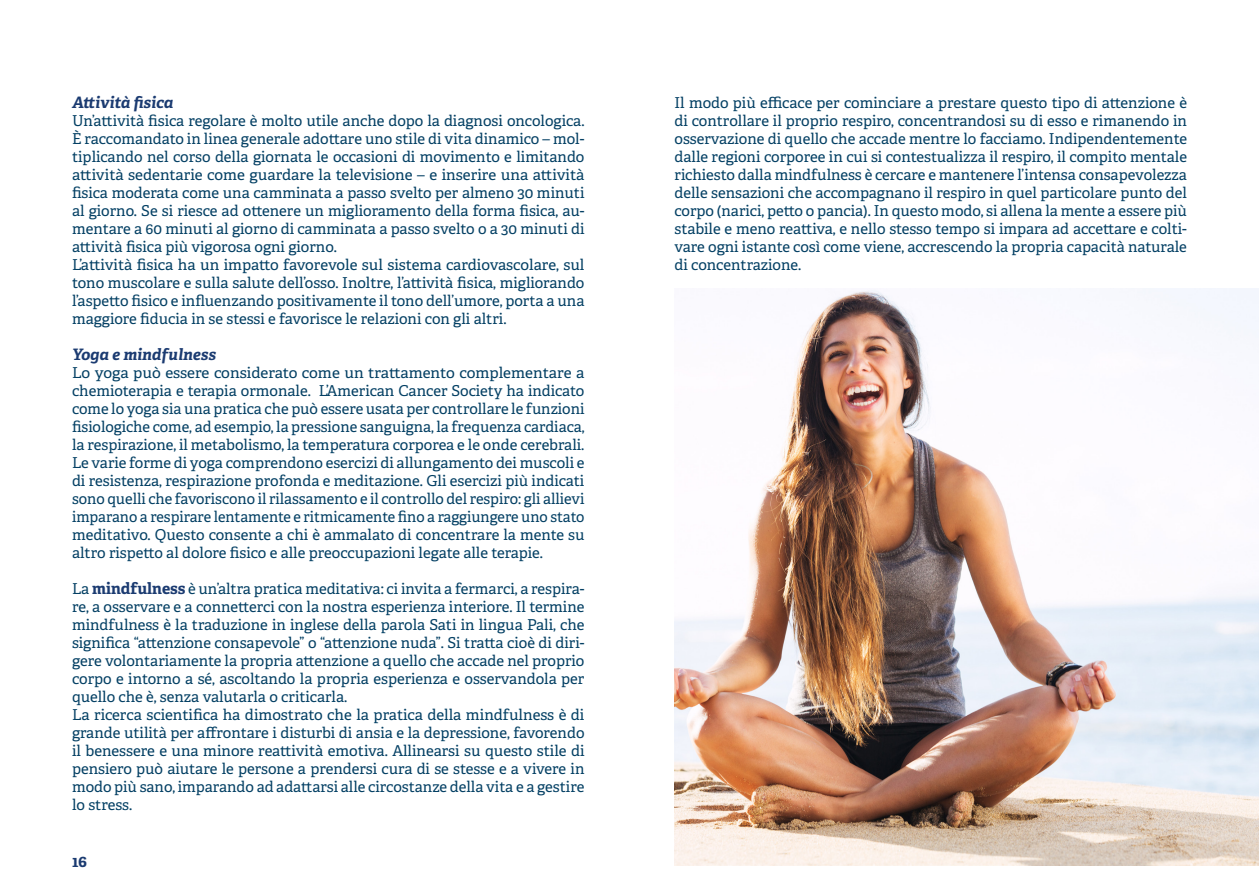
<style>
.page{position:relative;width:1259px;height:893px;background:#fff}
.page>*{position:absolute;margin:0;border:0;box-sizing:border-box;transform-origin:0 0}
.testo_base{font:italic 700 15.75px "Adelle";color:#1b3b71}
.t1{font:700 15.75px "Adelle";color:#1b3b71}
.testo_base-2{font:15px/18px "Adelle";color:#044064;text-align:justify}
.s1{font-weight:700;font-size:15.75px;color:#1b3b71}
</style>
<div class="page">
<img style="left:674px;top:288px;width:585px;height:577px">
<p class="testo_base" style="left:72px;top:92px;width:103px">Attività fisica</p>
<p class="testo_base-2" style="left:72px;top:112px;width:514px">Un’attività fisica regolare è molto utile anche dopo la diagnosi oncologica.<br>È raccomandato in linea generale adottare uno stile di vita dinamico – mol&shy;tiplicando nel corso della giornata le occasioni di movimento e limitando attività sedentarie come guardare la televisione – e inserire una attività fisica moderata come una camminata a passo svelto per almeno 30 minuti al giorno. Se si riesce ad ottenere un miglioramento della forma fisica, au&shy;mentare a 60 minuti al giorno di camminata a passo svelto o a 30 minuti di attività fisica più vigorosa ogni giorno.</p>
<p class="testo_base-2" style="left:72px;top:256px;width:514px">L’attività fisica ha un impatto favorevole sul sistema cardiovascolare, sul tono muscolare e sulla salute dell’osso. Inoltre, l’attività fisica, migliorando l’aspetto fisico e influenzando positivamente il tono dell’umore, porta a una maggiore fiducia in se stessi e favorisce le relazioni con gli altri.</p>
<p class="testo_base" style="left:72px;top:344px;width:145px">Yoga e mindfulness</p>
<p class="testo_base-2" style="left:72px;top:364px;width:514px">Lo yoga può essere considerato come un trattamento complementare a chemioterapia e terapia ormonale. L’American Cancer Society ha indicato come lo yoga sia una pratica che può essere usata per controllare le funzioni fisiologiche come, ad esempio, la pressione sanguigna, la frequenza cardiaca, la respirazione, il metabolismo, la temperatura corporea e le onde cerebrali.</p>
<p class="testo_base-2" style="left:72px;top:454px;width:514px">Le varie forme di yoga comprendono esercizi di allungamento dei muscoli e di resistenza, respirazione profonda e meditazione. Gli esercizi più indicati sono quelli che favoriscono il rilassamento e il controllo del respiro: gli allievi imparano a respirare lentamente e ritmicamente fino a raggiungere uno stato meditativo. Questo consente a chi è ammalato di concentrare la mente su altro rispetto al dolore fisico e alle preoccupazioni legate alle terapie.</p>
<p class="testo_base-2" style="left:72px;top:580px;width:514px">La <span class="s1">mindfulness</span> è un’altra pratica meditativa: ci invita a fermarci, a respira&shy;re, a osservare e a connetterci con la nostra esperienza interiore. Il termine mindfulness è la traduzione in inglese della parola Sati in lingua Pali, che significa “attenzione consapevole” o “attenzione nuda”. Si tratta cioè di diri&shy;gere volontariamente la propria attenzione a quello che accade nel proprio corpo e intorno a sé, ascoltando la propria esperienza e osservandola per quello che è, senza valutarla o criticarla.</p>
<p class="testo_base-2" style="left:72px;top:706px;width:514px">La ricerca scientifica ha dimostrato che la pratica della mindfulness è di grande utilità per affrontare i disturbi di ansia e la depressione, favorendo il benessere e una minore reattività emotiva. Allinearsi su questo stile di pensiero può aiutare le persone a prendersi cura di se stesse e a vivere in modo più sano, imparando ad adattarsi alle circostanze della vita e a gestire lo stress.</p>
<p class="t1" style="left:72px;top:851px;width:17px">16</p>
<p class="testo_base-2" style="left:674px;top:94px;width:514px">Il modo più efficace per cominciare a prestare questo tipo di attenzione è di controllare il proprio respiro, concentrandosi su di esso e rimanendo in osservazione di quello che accade mentre lo facciamo. Indipendentemente dalle regioni corporee in cui si contestualizza il respiro, il compito mentale richiesto dalla mindfulness è cercare e mantenere l’intensa consapevolezza delle sensazioni che accompagnano il respiro in quel particolare punto del corpo (narici, petto o pancia). In questo modo, si allena la mente a essere più stabile e meno reattiva, e nello stesso tempo si impara ad accettare e colti&shy;vare ogni istante così come viene, accrescendo la propria capacità naturale di concentrazione.</p>
</div>
